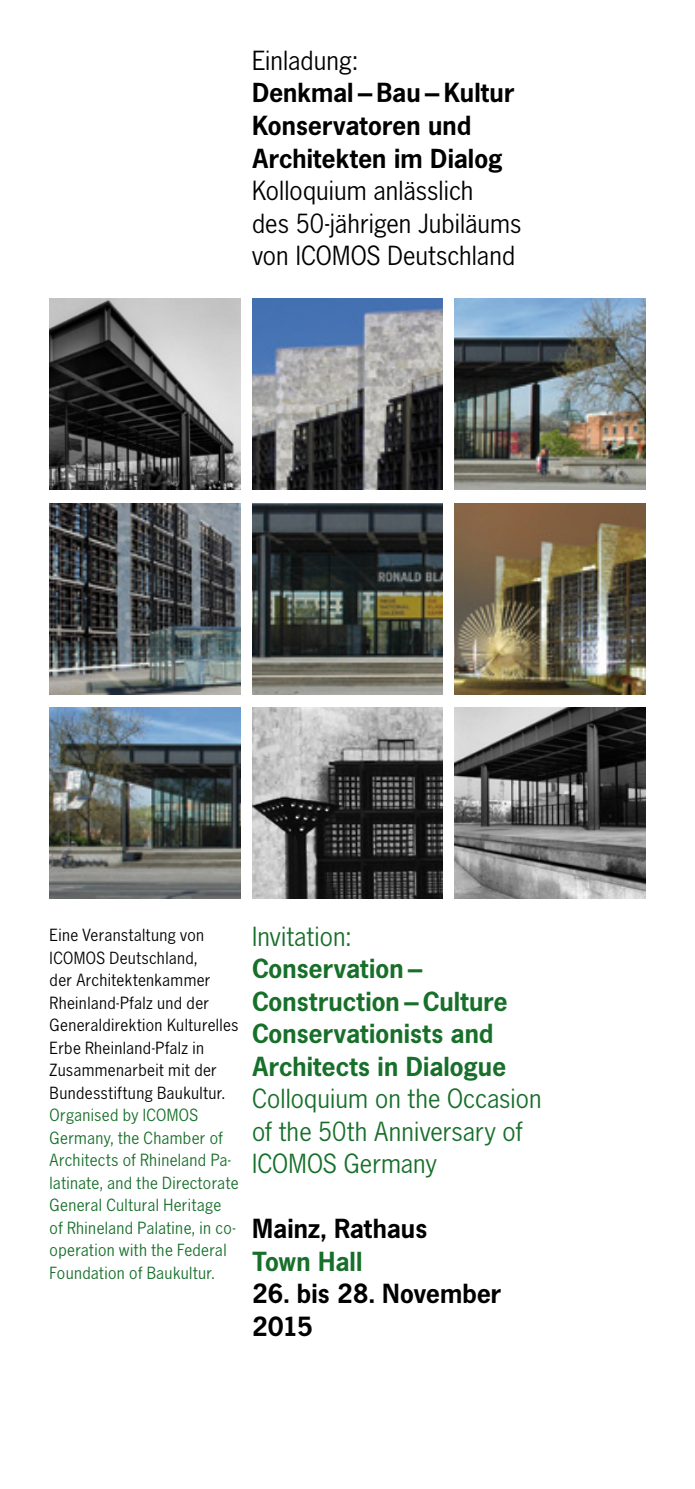
<style>
.page{position:relative;width:695px;height:1489px;background:#fff}
.page>*{position:absolute;margin:0;border:0;box-sizing:border-box;transform-origin:0 0}
.t1{font:700 27.5px/32.5px "News Gothic BQ";letter-spacing:.005em;color:#000}
.t2{font:700 27.5px/32.5px "News Gothic BQ";letter-spacing:.005em;color:#176f2a}
.t3{font:27.5px/32.5px "News Gothic BQ";letter-spacing:.005em;color:#000}
.t4{font:27.5px/32.5px "News Gothic BQ";letter-spacing:.005em;color:#176f2a}
.t5{font:17.5px/22.5px "News Gothic BQ";letter-spacing:.02em;color:#176f2a}
.t6{font:17.5px/22.5px "News Gothic BQ";letter-spacing:.02em;color:#000}
</style>
<div class="page">
<img style="left:50px;top:299px;width:190px;height:191px">
<img style="left:50px;top:503px;width:190px;height:191px">
<img style="left:50px;top:707px;width:190px;height:191px">
<img style="left:252px;top:299px;width:191px;height:191px">
<img style="left:252px;top:503px;width:191px;height:191px">
<img style="left:252px;top:707px;width:191px;height:191px">
<img style="left:454px;top:299px;width:191px;height:191px">
<img style="left:454px;top:503px;width:191px;height:191px">
<img style="left:454px;top:707px;width:191px;height:191px">
<h1 class="t3" style="left:252px;top:45px;width:107px">Einladung:</h1>
<h1 class="t1" style="left:252px;top:77px;width:264px">Denkmal–Bau–Kultur<br>Konservatoren und<br>Architekten im Dialog</h1>
<h1 class="t3" style="left:252px;top:175px;width:271px">Kolloquium anlässlich<br>des 50-jährigen Jubiläums von ICOMOS Deutschland</h1>
<p class="t6" style="left:50px;top:924px;width:190px">Eine Veranstaltung von<br>ICOMOS Deutschland,<br>der Architektenkammer<br>Rheinland-Pfalz und der<br>Generaldirektion Kulturelles<br>Erbe Rheinland-Pfalz in<br>Zusammenarbeit mit der<br>Bundesstiftung Baukultur.</p>
<p class="t5" style="left:50px;top:1104px;width:190px">Organised by ICOMOS<br>Germany, the Chamber of<br>Architects of Rhineland Pa&shy;latinate, and the Directorate<br>General Cultural Heritage of Rhineland Palatine, in co&shy;operation with the Federal<br>Foundation of Baukultur.</p>
<h1 class="t4" style="left:252px;top:920px;width:100px">Invitation:</h1>
<h1 class="t2" style="left:252px;top:952px;width:257px">Conservation–<br>Construction–Culture<br>Conservationists and<br>Architects in Dialogue</h1>
<h1 class="t4" style="left:252px;top:1083px;width:291px">Colloquium on the Occasion of the 50th Anniversary of<br>ICOMOS Germany</h1>
<h1 class="t1" style="left:252px;top:1212px;width:177px">Mainz, Rathaus</h1>
<h1 class="t2" style="left:252px;top:1245px;width:112px">Town Hall</h1>
<h1 class="t1" style="left:252px;top:1277px;width:251px">26. bis 28. November<br>2015</h1>
</div>
